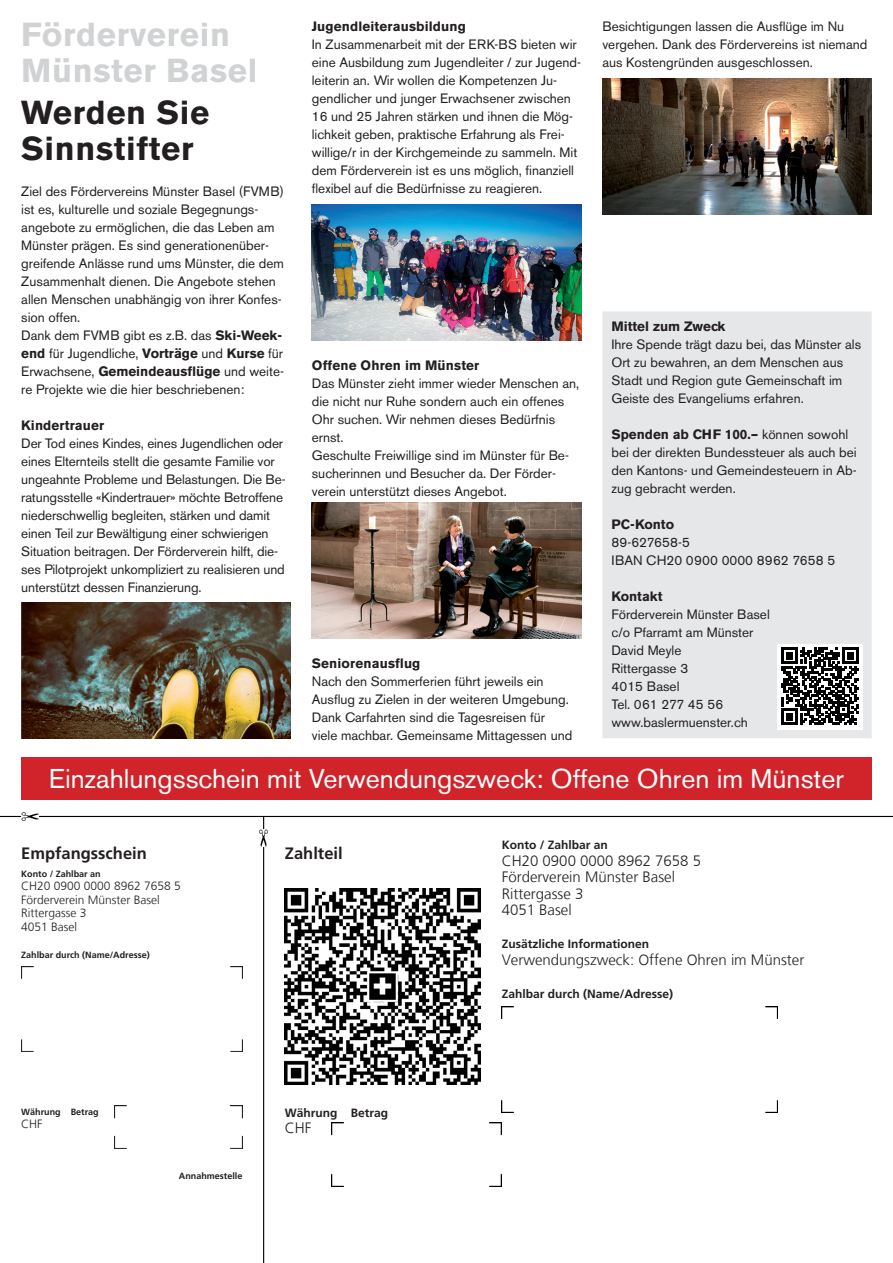
<style>
.page{position:relative;width:893px;height:1263px;background:#fff}
.page>*{position:absolute;margin:0;border:0;box-sizing:border-box;transform-origin:0 0}
.t1{font:700 33px/36px "Akzidenz Grotesk BE";letter-spacing:.02em;color:#d1d2d4}
.t2{font:700 33px/36px "Akzidenz Grotesk BE";letter-spacing:.02em;color:#231f20}
.t3{font:27px "Akzidenz Grotesk BE";color:#fff}
.t4{font:700 16.5px "Frutiger";color:#231f20}
.t5{font:300 15px/16.5px "Frutiger";color:#231f20}
.t6{font:13.5px/18px "Akzidenz Grotesk BE";color:#231f20}
.t7{font:700 13.5px "Akzidenz Grotesk BE";letter-spacing:.01em;color:#231f20}
.t8{font:700 12px "Frutiger";color:#231f20}
.t9{font:300 12px/13.5px "Frutiger";color:#231f20}
.t10{font:700 9px "Frutiger";color:#231f20}
.s1{font-weight:700}
</style>
<div class="page">
<img style="left:602px;top:78px;width:270px;height:136px">
<img style="left:21px;top:603px;width:270px;height:136px">
<img style="left:312px;top:204px;width:269px;height:136px">
<img style="left:312px;top:502px;width:269px;height:136px">
<div style="left:607px;top:316px;width:260px;height:418px;background:#e6e7e9"></div>
<div style="left:602px;top:311px;width:270px;height:427px;border:9px solid #e6e7e9"></div>
<img style="left:21px;top:966px;width:222px;height:85px">
<img style="left:115px;top:1106px;width:128px;height:42px">
<img style="left:285px;top:889px;width:195px;height:195px">
<img style="left:332px;top:1123px;width:170px;height:63px">
<img style="left:502px;top:1006px;width:276px;height:106px">
<hr style="left:263px;top:816px;width:1px;height:447px;background:#000">
<hr style="left:0;top:816px;width:893px;height:1px;background:#000">
<img style="left:21px;top:812px;width:17px;height:9px">
<img style="left:259px;top:829px;width:9px;height:17px">
<div style="left:777px;top:644px;width:86px;height:85px;background:#fff"></div>
<svg style="left:781px;top:648px;width:78px;height:77px"></svg>
<div style="left:21px;top:757px;width:851px;height:42px;background:#d1232a"></div>
<h1 class="t1" style="left:21px;top:17px;width:238px">Förderverein<br>Münster Basel</h1>
<h1 class="t2" style="left:21px;top:95px;width:190px">Werden Sie<br>Sinnstifter</h1>
<p class="t6" style="left:21px;top:182px;width:264px">Ziel des Fördervereins Münster Basel (FVMB) ist es, kulturelle und soziale Begegnungs&shy;angebote zu ermöglichen, die das Leben am Münster prägen. Es sind generationenüber&shy;greifende Anlässe rund ums Münster, die dem Zusammenhalt dienen. Die Angebote stehen allen Menschen unabhängig von ihrer Konfes&shy;sion offen.<br>Dank dem FVMB gibt es z.B. das <span class="s1">Ski-Week&shy;end</span> für Jugendliche, <span class="s1">Vorträge</span> und <span class="s1">Kurse</span> für Erwachsene, <span class="s1">Gemeindeausflüge</span> und weite&shy;re Projekte wie die hier beschriebenen:</p>
<p class="t7" style="left:21px;top:417px;width:85px">Kindertrauer</p>
<p class="t6" style="left:21px;top:434px;width:266px">Der Tod eines Kindes, eines Jugendlichen oder eines Elternteils stellt die gesamte Familie vor ungeahnte Probleme und Belastungen. Die Be&shy;ratungsstelle «Kindertrauer» möchte Betroffene niederschwellig begleiten, stärken und damit einen Teil zur Bewältigung einer schwierigen Situation beitragen. Der Förderverein hilft, die&shy;ses Pilotprojekt unkompliziert zu realisieren und unterstützt dessen Finanzierung.</p>
<p class="t7" style="left:312px;top:19px;width:156px">Jugendleiterausbildung</p>
<p class="t6" style="left:312px;top:36px;width:271px">In Zusammenarbeit mit der ERK-BS bieten wir eine Ausbildung zum Jugendleiter / zur Jugend&shy;leiterin an. Wir wollen die Kompetenzen Ju&shy;gendlicher und junger Erwachsener zwischen 16 und 25 Jahren stärken und ihnen die Mög&shy;lichkeit geben, praktische Erfahrung als Frei&shy;willige/r in der Kirchgemeinde zu sammeln. Mit dem Förderverein ist es uns möglich, finanziell flexibel auf die Bedürfnisse zu reagieren.</p>
<p class="t6" style="left:602px;top:18px;width:266px">Besichtigungen lassen die Ausflüge im Nu vergehen. Dank des Fördervereins ist niemand aus Kostengründen ausgeschlossen.</p>
<p class="t7" style="left:312px;top:357px;width:169px">Offene Ohren im Münster</p>
<p class="t6" style="left:312px;top:374px;width:269px">Das Münster zieht immer wieder Menschen an, die nicht nur Ruhe sondern auch ein offenes Ohr suchen. Wir nehmen dieses Bedürfnis ernst.<br>Geschulte Freiwillige sind im Münster für Be&shy;sucherinnen und Besucher da. Der Förder&shy;verein unterstützt dieses Angebot.</p>
<p class="t7" style="left:312px;top:655px;width:110px">Seniorenausflug</p>
<p class="t6" style="left:312px;top:672px;width:262px">Nach den Sommerferien führt jeweils ein Ausflug zu Zielen in der weiteren Umgebung.<br>Dank Carfahrten sind die Tagesreisen für viele machbar. Gemeinsame Mittagessen und</p>
<p class="t7" style="left:611px;top:318px;width:115px">Mittel zum Zweck</p>
<p class="t6" style="left:611px;top:335px;width:251px">Ihre Spende trägt dazu bei, das Münster als Ort zu bewahren, an dem Menschen aus Stadt und Region gute Gemeinschaft im Geiste des Evangeliums erfahren.</p>
<p class="t6" style="left:611px;top:425px;width:247px"><span class="s1">Spenden ab CHF 100.–</span> können sowohl bei der direkten Bundessteuer als auch bei den Kantons- und Gemeindesteuern in Ab&shy;zug gebracht werden.</p>
<p class="t7" style="left:611px;top:516px;width:64px">PC-Konto</p>
<p class="t6" style="left:611px;top:533px;width:225px">89-627658-5<br>IBAN CH20 0900 0000 8962 7658 5</p>
<p class="t7" style="left:611px;top:588px;width:53px">Kontakt</p>
<p class="t6" style="left:611px;top:605px;width:160px">Förderverein Münster Basel c/o Pfarramt am Münster<br>David Meyle<br>Rittergasse 3<br>4015 Basel<br>Tel. 061 277 45 56 www.baslermuenster.ch</p>
<h2 class="t3" style="left:49px;top:763px;width:796px">Einzahlungsschein mit Verwendungszweck: Offene Ohren im Münster</h2>
<p class="t4" style="left:21px;top:843px;width:127px">Empfangsschein</p>
<p class="t10" style="left:21px;top:868px;width:81px">Konto / Zahlbar an</p>
<p class="t9" style="left:21px;top:879px;width:161px">CH20 0900 0000 8962 7658 5<br>Förderverein Münster Basel<br>Rittergasse 3<br>4051 Basel</p>
<p class="t10" style="left:21px;top:949px;width:130px">Zahlbar durch (Name/Adresse)</p>
<p class="t4" style="left:285px;top:843px;width:59px">Zahlteil</p>
<p class="t10" style="left:21px;top:1106px;width:79px">Währung Betrag</p>
<p class="t9" style="left:21px;top:1117px;width:23px">CHF</p>
<p class="t10" style="left:179px;top:1170px;width:65px">Annahmestelle</p>
<p class="t8" style="left:285px;top:1106px;width:105px">Währung Betrag</p>
<p class="t5" style="left:285px;top:1120px;width:28px">CHF</p>
<p class="t8" style="left:502px;top:838px;width:108px">Konto / Zahlbar an</p>
<p class="t5" style="left:502px;top:852px;width:201px">CH20 0900 0000 8962 7658 5<br>Förderverein Münster Basel<br>Rittergasse 3<br>4051 Basel</p>
<p class="t8" style="left:502px;top:937px;width:149px">Zusätzliche Informationen</p>
<p class="t5" style="left:502px;top:951px;width:304px">Verwendungszweck: Offene Ohren im Münster</p>
<p class="t8" style="left:502px;top:986px;width:173px">Zahlbar durch (Name/Adresse)</p>
</div>
